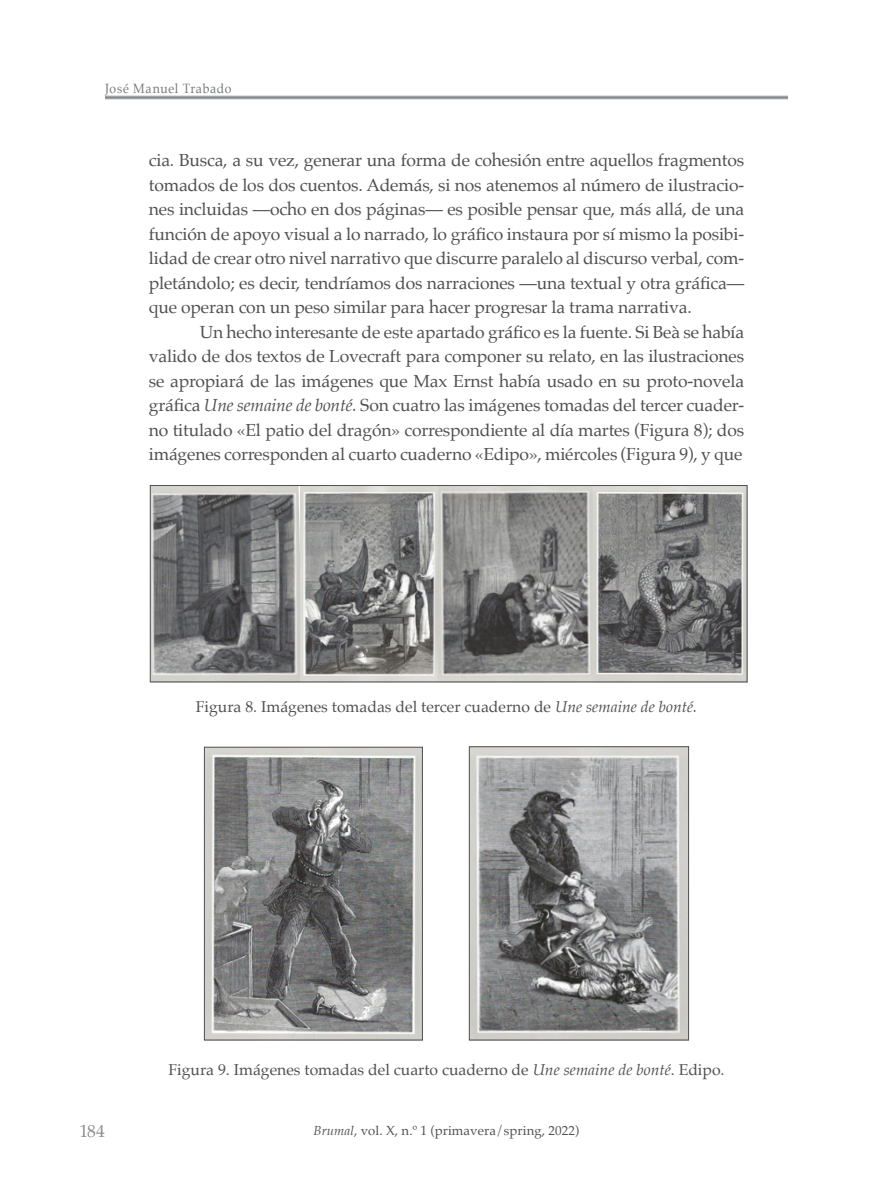
<style>
.page{position:relative;width:893px;height:1191px;background:#fff}
.page>*{position:absolute;margin:0;border:0;box-sizing:border-box;transform-origin:0 0}
.txt_gral_español{font:17.5px/24.5px "Palatino";letter-spacing:-.01em;color:#505052;text-align:justify}
.t1{font:17.5px "Palatino";color:#8b8d90}
.t2{font:15.75px "Palatino";color:#505052}
.t3{font:13.47px "Palatino";letter-spacing:.05em;color:#76787b;scale:.91 1}
.t4{font:13.12px "Palatino";letter-spacing:.005em;color:#505052}
.s1{font-style:italic}
</style>
<div class="page">
<hr style="left:105px;top:96px;width:683px;height:1px;background:#848689">
<hr style="left:105px;top:97px;width:683px;height:1px;background:#848689">
<hr style="left:105px;top:98px;width:683px;height:1px;background:#848689">
<img style="left:150px;top:485px;width:598px;height:198px">
<div style="left:150px;top:485px;width:597px;height:197px;border:1px solid #505052"></div>
<img style="left:206px;top:749px;width:215px;height:289px">
<div style="left:204px;top:747px;width:219px;height:293px;border:1px solid #505052"></div>
<img style="left:471px;top:748px;width:216px;height:290px">
<div style="left:469px;top:746px;width:220px;height:294px;border:1px solid #505052"></div>
<p class="t3" style="left:105px;top:77px;width:141px">José Manuel Trabado</p>
<p class="txt_gral_español" style="left:149px;top:148px;width:597px">cia. Busca, a su vez, generar una forma de cohesión entre aquellos fragmentos tomados de los dos cuentos. Además, si nos atenemos al número de ilustracio&shy;nes incluidas —ocho en dos páginas— es posible pensar que, más allá, de una función de apoyo visual a lo narrado, lo gráfico instaura por sí mismo la posibi&shy;lidad de crear otro nivel narrativo que discurre paralelo al discurso verbal, com&shy;pletándolo; es decir, tendríamos dos narraciones —una textual y otra gráfica— que operan con un peso similar para hacer progresar la trama narrativa.</p>
<p class="txt_gral_español" style="left:149px;top:319px;width:597px;text-indent:51px">Un hecho interesante de este apartado gráfico es la fuente. Si Beà se había valido de dos textos de Lovecraft para componer su relato, en las ilustraciones se apropiará de las imágenes que Max Ernst había usado en su proto-novela gráfica <span class="s1">Une semaine de bonté.</span> Son cuatro las imágenes tomadas del tercer cuader&shy;no titulado «El patio del dragón» correspondiente al día martes (Figura 8); dos imágenes corresponden al cuarto cuaderno «Edipo», miércoles (Figura 9), y que</p>
<p class="t2" style="left:196px;top:693px;width:503px">Figura 8. Imágenes tomadas del tercer cuaderno de <span class="s1">Une semaine de bonté.</span></p>
<p class="t2" style="left:168px;top:1056px;width:558px">Figura 9. Imágenes tomadas del cuarto cuaderno de <span class="s1">Une semaine de bonté</span>. Edipo.</p>
<p class="t1" style="left:79px;top:1116px;width:27px">184</p>
<p class="t4" style="left:314px;top:1119px;width:267px"><span class="s1">Brumal</span>, vol. X, n.º 1 (primavera/spring, 2022)</p>
</div>
